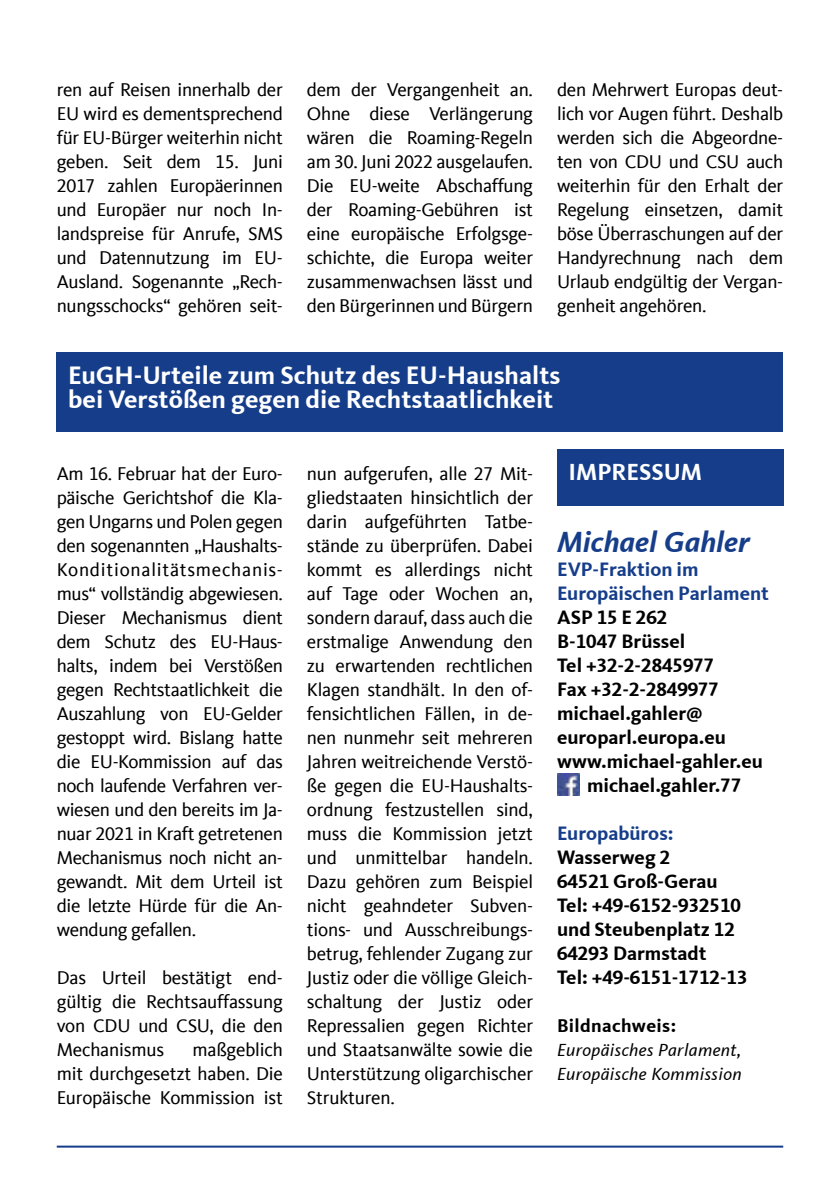
<style>
.page{position:relative;width:840px;height:1191px;background:#fff}
.page>*{position:absolute;margin:0;border:0;box-sizing:border-box;transform-origin:0 0}
.t1{font:italic 700 30px "CDU Kievit Tab";color:#153d8a}
.t2{font:700 26px/24px "CDU Kievit Tab";color:#fff}
.t3{font:700 24px "CDU Kievit Tab";color:#fff}
.t4{font:700 20px/24px "CDU Kievit Tab";color:#000}
.t5{font:700 20px/24px "CDU Kievit Tab";color:#153d8a}
.t6{font:19px/24px "CDU Kievit Tab";letter-spacing:-.015em;color:#000;text-align:justify}
.t7{font:700 19px "CDU Kievit Tab";letter-spacing:.02em;color:#000}
.t8{font:italic 18px/24px "CDU Kievit Tab";letter-spacing:.02em;color:#000}
</style>
<div class="page">
<hr style="left:57px;top:1145px;width:725px;height:2px;background:#153d8a">
<div style="left:556px;top:449px;width:226px;height:56px;background:#153d8a"></div>
<img style="left:557px;top:773px;width:22px;height:22px">
<div style="left:57px;top:353px;width:725px;height:79px;background:#153d8a"></div>
<p class="t6" style="left:57px;top:78px;width:227px">ren auf Reisen innerhalb der EU wird es dementsprechend für EU-Bürger weiterhin nicht geben. Seit dem 15. Juni 2017 zahlen Europäerinnen und Europäer nur noch In&shy;landspreise für Anrufe, SMS und Datennutzung im EU-Ausland. Sogenannte „Rech&shy;nungsschocks“ gehören seit-</p>
<p class="t6" style="left:307px;top:78px;width:227px">dem der Vergangenheit an.<br>Ohne diese Verlängerung wären die Roaming-Regeln am 30. Juni 2022 ausgelaufen.<br>Die EU-weite Abschaffung der Roaming-Gebühren ist eine europäische Erfolgsge&shy;schichte, die Europa weiter zusammenwachsen lässt und den Bürgerinnen und Bürgern</p>
<p class="t6" style="left:556px;top:78px;width:227px">den Mehrwert Europas deut&shy;lich vor Augen führt. Deshalb werden sich die Abgeordne&shy;ten von CDU und CSU auch weiterhin für den Erhalt der Regelung einsetzen, damit böse Überraschungen auf der Handyrechnung nach dem Urlaub endgültig der Vergan&shy;genheit angehören.</p>
<h2 class="t2" style="left:68px;top:363px;width:493px">EuGH-Urteile zum Schutz des EU-Haushalts bei Verstößen gegen die Rechtstaatlichkeit</h2>
<p class="t6" style="left:57px;top:462px;width:227px">Am 16. Februar hat der Euro&shy;päische Gerichtshof die Kla&shy;gen Ungarns und Polen gegen den sogenannten „Haushalts-Konditionalitätsmechanis&shy;mus“ vollständig abgewiesen.<br>Dieser Mechanismus dient dem Schutz des EU-Haus&shy;halts, indem bei Verstößen gegen Rechtstaatlichkeit die Auszahlung von EU-Gelder gestoppt wird. Bislang hatte die EU-Kommission auf das noch laufende Verfahren ver&shy;wiesen und den bereits im Ja&shy;nuar 2021 in Kraft getretenen Mechanismus noch nicht an&shy;gewandt. Mit dem Urteil ist die letzte Hürde für die An&shy;wendung gefallen.</p>
<p class="t6" style="left:57px;top:966px;width:227px">Das Urteil bestätigt end&shy;gültig die Rechtsauffassung von CDU und CSU, die den Mechanismus</p>
<p class="t6" style="left:57px;top:1038px;width:227px;text-indent:136px">maßgeblich mit durchgesetzt haben. Die Europäische Kommission ist</p>
<p class="t6" style="left:307px;top:462px;width:227px">nun aufgerufen, alle 27 Mit&shy;gliedstaaten hinsichtlich der darin aufgeführten Tatbe&shy;stände zu überprüfen. Dabei kommt es allerdings nicht auf Tage oder Wochen an, sondern darauf, dass auch die erstmalige Anwendung den zu erwartenden rechtlichen Klagen standhält. In den of&shy;fensichtlichen Fällen, in de&shy;nen nunmehr seit mehreren Jahren weitreichende Verstö&shy;ße gegen die EU-Haushalts&shy;ordnung festzustellen sind, muss die Kommission jetzt und unmittelbar handeln.<br>Dazu gehören zum Beispiel nicht geahndeter Subven&shy;tions- und Ausschreibungs&shy;betrug, fehlender Zugang zur Justiz oder die völlige Gleich&shy;schaltung der Justiz oder Repressalien gegen Richter und Staatsanwälte sowie die Unterstützung oligarchischer Strukturen.</p>
<p class="t3" style="left:568px;top:458px;width:135px">IMPRESSUM</p>
<h1 class="t1" style="left:556px;top:524px;width:194px">Michael Gahler</h1>
<p class="t5" style="left:556px;top:557px;width:213px">EVP-Fraktion im<br>Europäischen Parlament</p>
<p class="t4" style="left:556px;top:605px;width:112px">ASP 15 E 262</p>
<p class="t4" style="left:556px;top:629px;width:130px">B-1047 Brüssel</p>
<p class="t4" style="left:556px;top:653px;width:159px">Tel +32-2-2845977</p>
<p class="t4" style="left:556px;top:677px;width:163px">Fax +32-2-2849977</p>
<p class="t4" style="left:556px;top:701px;width:147px">michael.gahler@</p>
<p class="t4" style="left:556px;top:725px;width:170px">europarl.europa.eu</p>
<p class="t4" style="left:556px;top:749px;width:207px">www.michael-gahler.eu</p>
<p class="t4" style="left:586px;top:773px;width:156px">michael.gahler.77</p>
<p class="t5" style="left:556px;top:821px;width:118px">Europabüros:</p>
<p class="t4" style="left:556px;top:845px;width:192px">Wasserweg 2<br>64521 Groß-Gerau<br>Tel: +49-6152-932510 und Steubenplatz 12<br>64293 Darmstadt<br>Tel: +49-6151-1712-13</p>
<p class="t7" style="left:556px;top:1015px;width:120px">Bildnachweis:</p>
<p class="t8" style="left:556px;top:1038px;width:186px">Europäisches Parlament,<br>Europäische Kommission</p>
</div>
